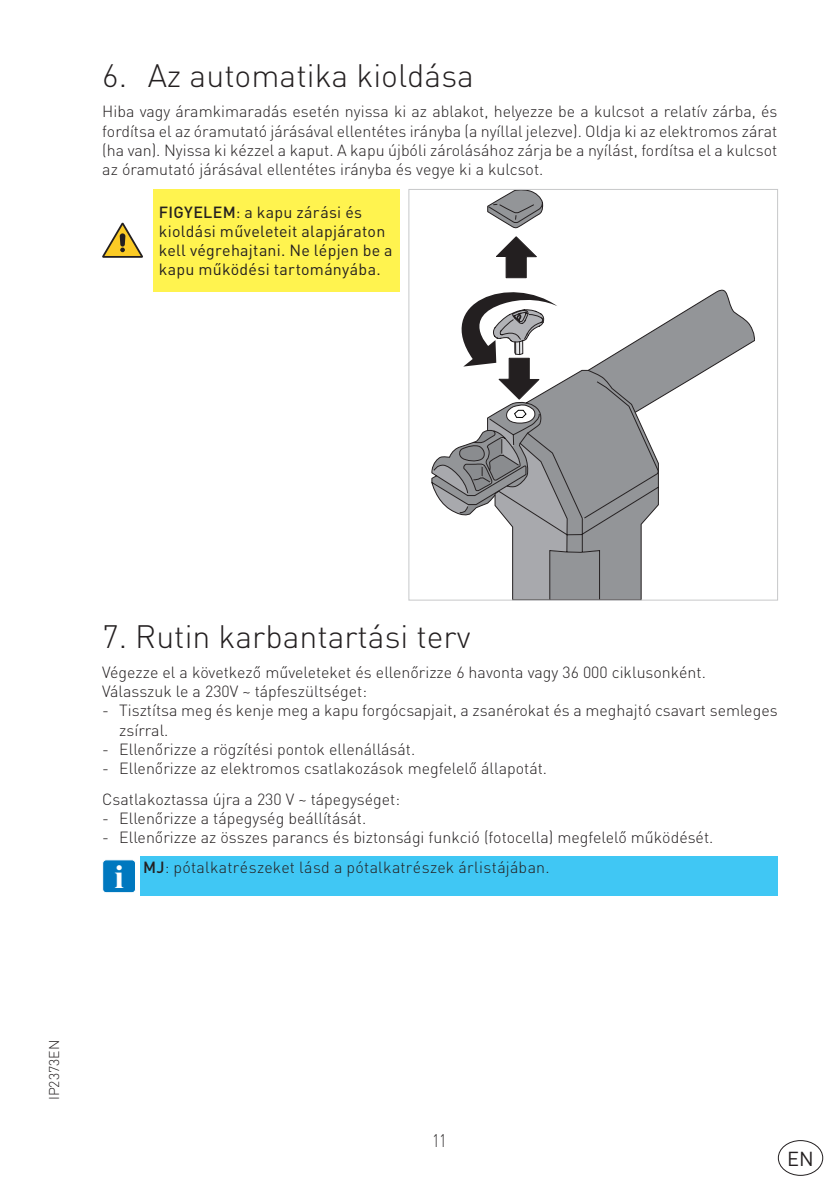
<style>
.page{position:relative;width:840px;height:1191px;background:#fff}
.page>*{position:absolute;margin:0;border:0;box-sizing:border-box;transform-origin:0 0}
.t1{font:700 33.6px "Times New Roman";color:#fff}
.t2{font:300 32px "DIN Pro";color:#231f20}
.t3{font:20px "DIN Pro";color:#231f20}
.t4{font:300 18px "DIN Pro";color:#231f20;scale:.75 1}
.t5{font:300 16px/19.2px "DIN Pro";color:#231f20}
.t6{font:16px/19.2px "DIN Pro";letter-spacing:.015em;color:#231f20}
.t7{font:300 16px "DIN Pro";letter-spacing:.02em;color:#231f20}
.t8{font:300 14px "DIN Pro";color:#231f20}
.s1{font-weight:500}
</style>
<div class="page">
<div style="left:777px;top:1140px;width:45px;height:35px;border:1px solid #231f20;border-radius:50%"></div>
<div style="left:140px;top:856px;width:636px;height:40px;background:#40c7f4"></div>
<div style="left:103px;top:860px;width:32px;height:32px;background:#0078bf;border-radius:4px"></div>
<div style="left:102px;top:859px;width:34px;height:34px;border:1px solid #fff;border-radius:4px"></div>
<svg style="left:487px;top:191px;width:56px;height:38px"></svg>
<svg style="left:102px;top:223px;width:41px;height:35px"></svg>
<div style="left:120px;top:233px;width:5px;height:13px;background:#231f20;border-radius:3px"></div>
<div style="left:153px;top:189px;width:247px;height:102px;background:#fff34f"></div>
<svg style="left:431px;top:236px;width:323px;height:364px"></svg>
<h2 class="t2" style="left:102px;top:53px;width:373px">6. Az automatika kioldása</h2>
<p class="t5" style="left:102px;top:101px;width:676px;text-align:justify">Hiba vagy áramkimaradás esetén nyissa ki az ablakot, helyezze be a kulcsot a relatív zárba, és fordítsa el az óramutató járásával ellentétes irányba (a nyíllal jelezve). Oldja ki az elektromos zárat (ha van). Nyissa ki kézzel a kaput. A kapu újbóli zárolásához zárja be a nyílást, fordítsa el a kulcsot az óramutató járásával ellentétes irányba és vegye ki a kulcsot.</p>
<p class="t6" style="left:159px;top:201px;width:235px"><span class="s1">FIGYELEM</span>: a kapu zárási és kioldási műveleteit alapjáraton kell végrehajtani. Ne lépjen be a kapu működési tartományába.</p>
<h2 class="t2" style="left:102px;top:614px;width:369px">7. Rutin karbantartási terv</h2>
<p class="t5" style="left:102px;top:662px;width:605px">Végezze el a következő műveleteket és ellenőrizze 6 havonta vagy 36 000 ciklusonként.<br>Válasszuk le a 230V ~ tápfeszültséget:</p>
<p class="t5" style="left:119px;top:700px;width:659px;text-indent:-17px">- Tisztítsa meg és kenje meg a kapu forgócsapjait, a zsanérokat és a meghajtó csavart semleges zsírral.</p>
<p class="t5" style="left:102px;top:739px;width:314px">- Ellenőrizze a rögzítési pontok ellenállását.</p>
<p class="t5" style="left:102px;top:752px;width:446px;line-height:30.6px">- Ellenőrizze az elektromos csatlakozások megfelelő állapotát.<br>Csatlakoztassa újra a 230 V ~ tápegységet:</p>
<p class="t5" style="left:102px;top:808px;width:265px">- Ellenőrizze a tápegység beállítását.</p>
<p class="t5" style="left:102px;top:827px;width:612px">- Ellenőrizze az összes parancs és biztonsági funkció (fotocella) megfelelő működését.</p>
<h1 class="t1" style="left:114px;top:852px;width:11px">i</h1>
<p class="t7" style="left:143px;top:856px;width:408px"><span class="s1">MJ</span>: pótalkatrészeket lásd a pótalkatrészek árlistájában.</p>
<p class="t8" style="left:45px;top:1100px;width:62px;rotate:-90deg">IP2373EN</p>
<p class="t4" style="left:432px;top:1128px;width:20px">11</p>
<p class="t3" style="left:786px;top:1144px;width:28px">EN</p>
</div>
